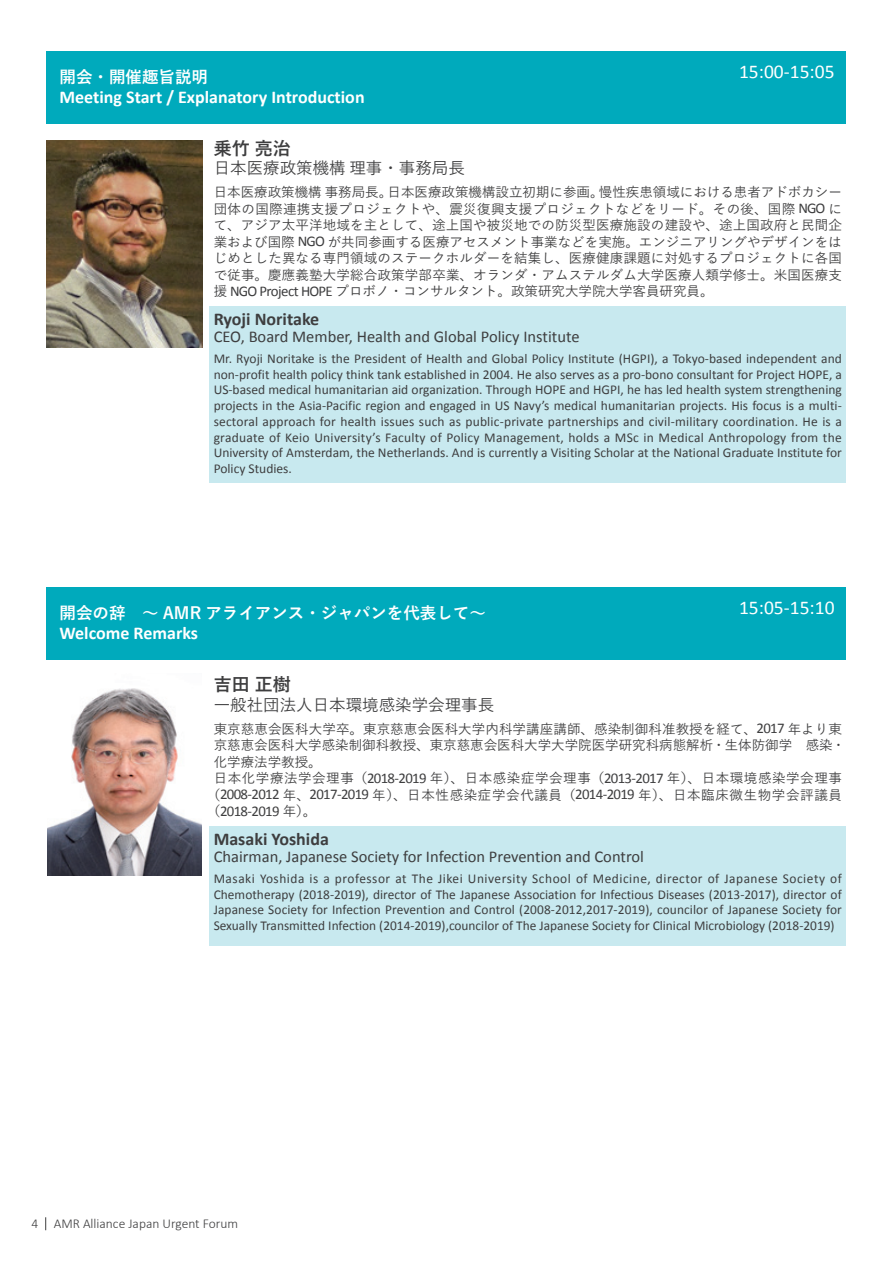
<style>
.page{position:relative;width:893px;height:1263px;background:#fff}
.page>*{position:absolute;margin:0;border:0;box-sizing:border-box;transform-origin:0 0}
.t1{font:19.5px "Calibri";color:#fff}
.t2{font:700 18px "Calibri";color:#fff}
.t3{font:700 18px "Calibri";color:#3e3e3f}
.t4{font:700 18px "Yu Go";color:#3e3e3f}
.t5{font:16.5px "Calibri";color:#3e3e3f}
.t6{font:700 16.5px "Yu Go";color:#fff}
.t7{font:500 16.5px "Yu Go";color:#3e3e3f}
.t8{font:14.85px "Calibri";letter-spacing:-.045em;color:#3e3e3f}
.t9{font:13.5px/15.8px "Calibri";color:#3e3e3f;text-align:justify}
.t10{font:500 13.5px/16.5px "Yu Go";letter-spacing:.005em;color:#3e3e3f;text-align:justify}
.t11{font:500 13.5px "Yu Go";letter-spacing:.045em;color:#3e3e3f}
.t12{font:300 13.5px "Calibri";color:#3e3e3f}
.s1{font-family:"Calibri";font-weight:400;font-size:14.85px}
.s2{font-family:"Yu Go";font-weight:500;font-size:13.5px}
</style>
<div class="page">
<svg style="left:45px;top:1217px;width:1px;height:13px"></svg>
<div style="left:47px;top:51px;width:799px;height:72px;background:#00aabc"></div>
<div style="left:47px;top:587px;width:799px;height:73px;background:#00aabc"></div>
<div style="left:209px;top:826px;width:637px;height:119px;background:#c8e9ef"></div>
<img style="left:47px;top:688px;width:155px;height:187px">
<img style="left:47px;top:141px;width:155px;height:206px">
<div style="left:209px;top:306px;width:637px;height:177px;background:#c8e9ef"></div>
<p class="t6" style="left:60px;top:68px;width:150px">開会・開催趣旨説明</p>
<h2 class="t2" style="left:60px;top:84px;width:307px">Meeting Start / Explanatory Introduction</h2>
<h1 class="t1" style="left:739px;top:58px;width:97px">15:00-15:05</h1>
<h2 class="t4" style="left:214px;top:138px;width:79px">乗竹 亮治</h2>
<p class="t7" style="left:214px;top:153px;width:253px">日本医療政策機構理事・事務局長</p>
<p class="t10" style="left:214px;top:182px;width:630px">日本医療政策機構事務局長。日本医療政策機構設立初期に参画。慢性疾患領域における患者アドボカシー団体の国際連携支援プロジェクトや、震災復興支援プロジェクトなどをリード。その後、国際 <span class="s1">NGO</span> にて、アジア太平洋地域を主として、途上国や被災地での防災型医療施設の建設や、途上国政府と民間企業および国際 <span class="s1">NGO</span> が共同参画する医療アセスメント事業などを実施。エンジニアリングやデザインをはじめとした異なる専門領域のステークホルダーを結集し、医療健康課題に対処するプロジェクトに各国で従事。慶應義塾大学総合政策学部卒業、オランダ・アムステルダム大学医療人類学修士。米国医療支援 <span class="s1">NGO Project HOPE</span> プロボノ・コンサルタント。政策研究大学院大学客員研究員。</p>
<h2 class="t3" style="left:214px;top:306px;width:107px">Ryoji Noritake</h2>
<p class="t5" style="left:214px;top:325px;width:367px">CEO, Board Member, Health and Global Policy Institute</p>
<p class="t9" style="left:214px;top:350px;width:630px">Mr. Ryoji Noritake is the President of Health and Global Policy Institute (HGPI), a Tokyo-based independent and non-profit health policy think tank established in 2004. He also serves as a pro-bono consultant for Project HOPE, a US-based medical humanitarian aid organization. Through HOPE and HGPI, he has led health system strengthening projects in the Asia-Pacific region and engaged in US Navy’s medical humanitarian projects. His focus is a multi&shy;sectoral approach for health issues such as public-private partnerships and civil-military coordination. He is a graduate of Keio University’s Faculty of Policy Management, holds a MSc in Medical Anthropology from the University of Amsterdam, the Netherlands. And is currently a Visiting Scholar at the National Graduate Institute for Policy Studies.</p>
<h1 class="t1" style="left:739px;top:594px;width:97px">15:05-15:10</h1>
<p class="t6" style="left:60px;top:604px;width:428px">開会の辞　～ AMR アライアンス・ジャパンを代表して～</p>
<h2 class="t2" style="left:60px;top:620px;width:140px">Welcome Remarks</h2>
<h2 class="t4" style="left:214px;top:674px;width:79px">吉田 正樹</h2>
<p class="t7" style="left:214px;top:689px;width:282px">一般社団法人日本環境感染学会理事長</p>
<p class="t10" style="left:214px;top:719px;width:630px">東京慈恵会医科大学卒。東京慈恵会医科大学内科学講座講師、感染制御科准教授を経て、<span class="s1">2017</span> 年より東</p>
<p class="t10" style="left:214px;top:735px;width:633px">京慈恵会医科大学感染制御科教授、東京慈恵会医科大学大学院医学研究科病態解析・生体防御学　感染・</p>
<p class="t10" style="left:214px;top:752px;width:109px">化学療法学教授。</p>
<p class="t11" style="left:214px;top:766px;width:630px">日本化学療法学会理事（<span class="s1">2018-2019</span> 年）、日本感染症学会理事（<span class="s1">2013-2017</span> 年）、日本環境感染学会理事</p>
<p class="t11" style="left:207px;top:782px;width:637px">（<span class="s1">2008-2012</span> 年、<span class="s1">2017-2019</span> 年）、日本性感染症学会代議員（<span class="s1">2014-2019</span> 年）、日本臨床微生物学会評議員</p>
<p class="t8" style="left:207px;top:800px;width:111px"><span class="s2">（</span>2018-2019 <span class="s2">年）。</span></p>
<h2 class="t3" style="left:214px;top:826px;width:117px">Masaki Yoshida</h2>
<p class="t5" style="left:214px;top:845px;width:432px">Chairman, Japanese Society for Infection Prevention and Control</p>
<p class="t9" style="left:214px;top:870px;width:630px">Masaki Yoshida is a professor at The Jikei University School of Medicine, director of Japanese Society of Chemotherapy (2018-2019), director of The Japanese Association for Infectious Diseases (2013-2017), director of Japanese Society for Infection Prevention and Control (2008-2012,2017-2019), councilor of Japanese Society for Sexually Transmitted Infection (2014-2019),councilor of The Japanese Society for Clinical Microbiology (2018-2019)</p>
<p class="t12" style="left:32px;top:1215px;width:208px">4 AMR Alliance Japan Urgent Forum</p>
</div>
